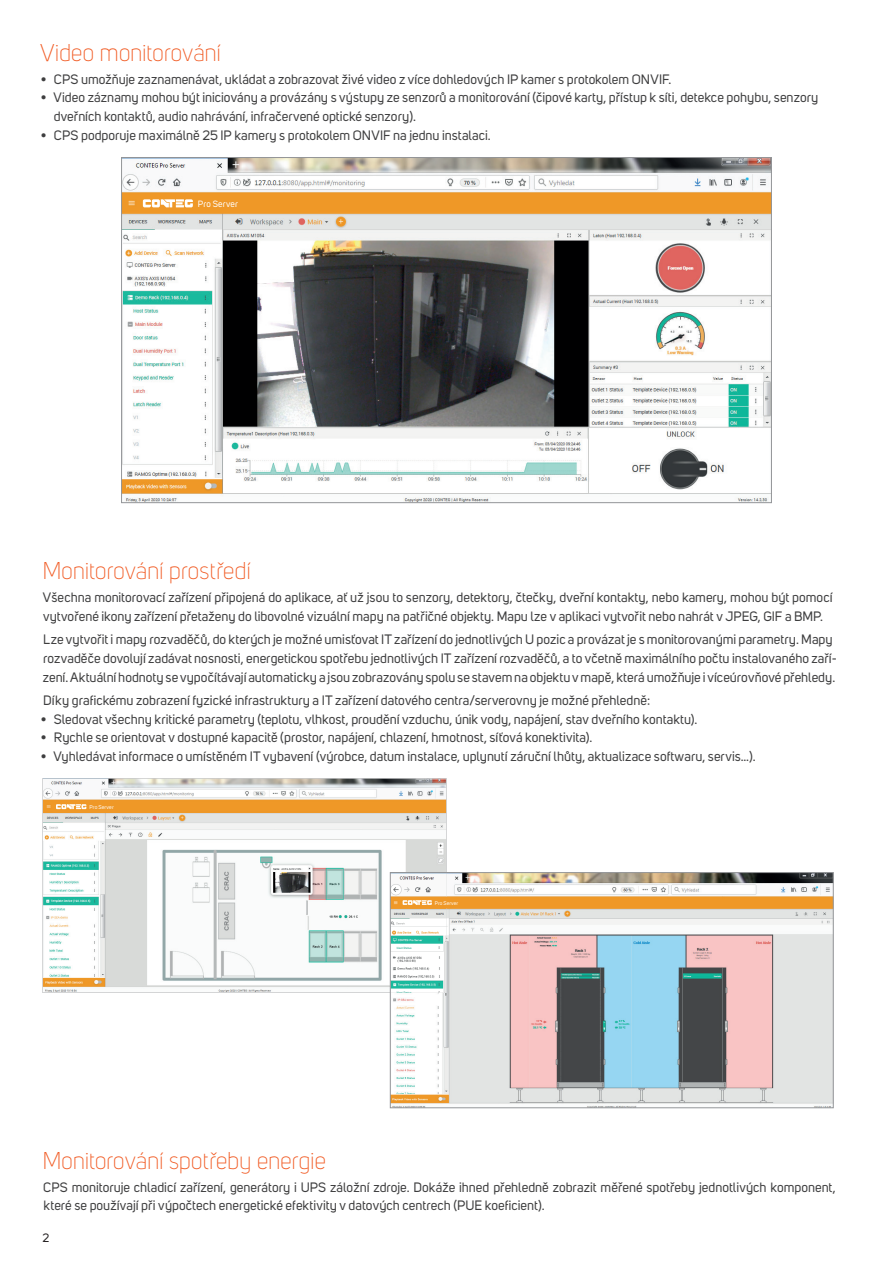
<style>
.page{position:relative;width:893px;height:1263px;background:#fff}
.page>*{position:absolute;margin:0;border:0;box-sizing:border-box;transform-origin:0 0}
.t1{font:300 24px "Uni Sans";letter-spacing:-.015em;color:#f15921}
.t2{font:13.5px/18.8px "Uni Sans";color:#3e3e3f}
.t3{font:12px "Uni Sans";color:#231f20}
.t4{font:9px "Uni Sans";letter-spacing:.015em;color:#fff}
.t5{font:5.4px "Uni Sans";letter-spacing:.015em;color:#fff}
.t6{font:5.25px "Uni Sans";letter-spacing:.015em;color:#fff}
</style>
<div class="page">
<img style="left:123px;top:159px;width:647px;height:342px">
<svg style="left:43px;top:778px;width:403px;height:215px"></svg>
<img style="left:392px;top:874px;width:439px;height:232px">
<img style="left:390px;top:872px;width:56px;height:121px">
<div style="left:390px;top:872px;width:443px;height:236px;border:1px solid #939598"></div>
<div style="left:139px;top:194px;width:179px;height:18px;background:#ef9827"></div>
<svg style="left:143px;top:199px;width:50px;height:8px"></svg>
<img style="left:54px;top:801px;width:108px;height:11px">
<svg style="left:56px;top:804px;width:30px;height:5px"></svg>
<img style="left:400px;top:897px;width:105px;height:11px">
<svg style="left:403px;top:900px;width:29px;height:5px"></svg>
<h1 class="t1" style="left:40px;top:43px;width:182px">Video monitorování</h1>
<p class="t2" style="left:41px;top:71px;width:632px">• CPS umožňuje zaznamenávat, ukládat a zobrazovat živé video z více dohledových IP kamer s protokolem ONVIF.</p>
<p class="t2" style="left:54px;top:90px;width:766px;text-indent:-13px">• Video záznamy mohou být iniciovány a provázány s výstupy ze senzorů a monitorování (čipové karty, přístup k síti, detekce pohybu, senzory dveřních kontaktů, audio nahrávání, infračervené optické senzory).</p>
<p class="t2" style="left:41px;top:127px;width:451px">• CPS podporuje maximálně 25 IP kamery s protokolem ONVIF na jednu instalaci.</p>
<p class="t4" style="left:198px;top:200px;width:41px">Pro Server</p>
<h1 class="t1" style="left:42px;top:562px;width:210px">Monitorování prostředí</h1>
<p class="t2" style="left:43px;top:590px;width:791px">Všechna monitorovací zařízení připojená do aplikace, ať už jsou to senzory, detektory, čtečky, dveřní kontakty, nebo kamery, mohou být pomocí vytvořené ikony zařízení přetaženy do libovolné vizuální mapy na patřičné objekty. Mapu lze v aplikaci vytvořit nebo nahrát v JPEG, GIF a BMP.</p>
<p class="t2" style="left:43px;top:631px;width:795px">Lze vytvořit i mapy rozvaděčů, do kterých je možné umisťovat IT zařízení do jednotlivých U pozic a provázat je s monitorovanými parametry. Mapy rozvaděče dovolují zadávat nosnosti, energetickou spotřebu jednotlivých IT zařízení rozvaděčů, a to včetně maximálního počtu instalovaného zaří&shy;zení. Aktuální hodnoty se vypočítávají automaticky a jsou zobrazovány spolu se stavem na objektu v mapě, která umožňuje i víceúrovňové přehledy.</p>
<p class="t2" style="left:43px;top:692px;width:608px">Díky grafickému zobrazení fyzické infrastruktury a IT zařízení datového centra/serverovny je možné přehledně:</p>
<p class="t2" style="left:41px;top:711px;width:658px">• Sledovat všechny kritické parametry (teplotu, vlhkost, proudění vzduchu, únik vody, napájení, stav dveřního kontaktu).</p>
<p class="t2" style="left:41px;top:729px;width:553px">• Rychle se orientovat v dostupné kapacitě (prostor, napájení, chlazení, hmotnost, síťová konektivita).</p>
<p class="t2" style="left:41px;top:748px;width:716px">• Vyhledávat informace o umístěném IT vybavení (výrobce, datum instalace, uplynutí záruční lhůty, aktualizace softwaru, servis…).</p>
<p class="t5" style="left:89px;top:805px;width:26px">Pro Server</p>
<p class="t6" style="left:435px;top:901px;width:25px">Pro Server</p>
<h1 class="t1" style="left:42px;top:1151px;width:285px">Monitorování spotřeby energie</h1>
<p class="t2" style="left:43px;top:1179px;width:794px">CPS monitoruje chladicí zařízení, generátory i UPS záložní zdroje. Dokáže ihned přehledně zobrazit měřené spotřeby jednotlivých komponent, které se používají při výpočtech energetické efektivity v datových centrech (PUE koeficient).</p>
<p class="t3" style="left:43px;top:1233px;width:8px">2</p>
</div>
